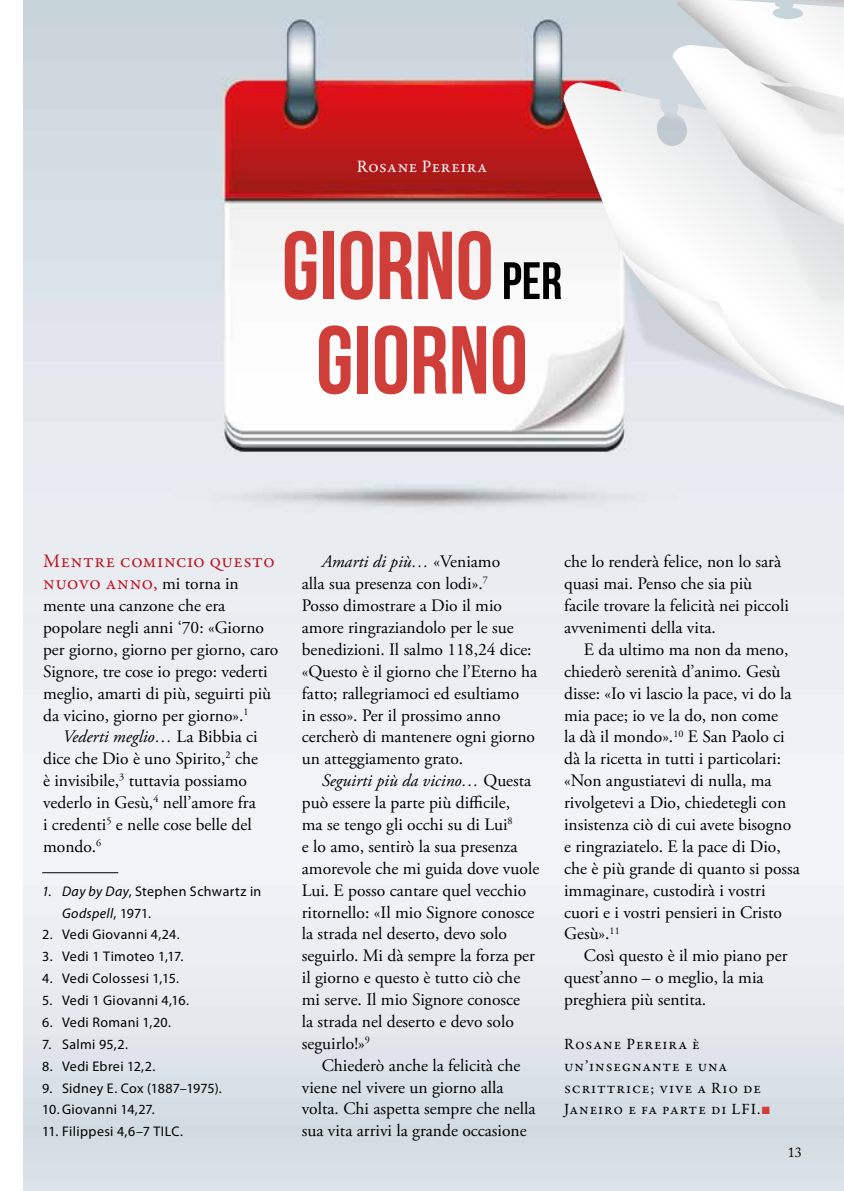
<style>
.page{position:relative;width:844px;height:1191px;background:#fff}
.page>*{position:absolute;margin:0;border:0;box-sizing:border-box;transform-origin:0 0}
.t1{font:96.25px/94.5px "Bebas Neue";color:#cf3e39;text-align:center}
.t2{font:19.25px/21.9px "Garamond Premr Pro";letter-spacing:.015em;color:#be1622}
.t3{font:17.5px/21.9px "Adobe Garamond Pro";color:#000}
.t4{font:17.5px "Garamond Premr Pro";letter-spacing:.035em;color:#fff}
.t5{font:15.75px/21.9px "Garamond Premr Pro";letter-spacing:.06em;color:#000}
.t6{font:14px/21.9px "Myriad Pro";letter-spacing:.025em;color:#000}
.t7{font:14px "Adobe Caslon Pro";color:#000}
.s1{font-size:52.5px;color:#000}
.s2{font-family:"Adobe Garamond Pro";font-size:17.5px;color:#000}
.s3{font-style:italic}
.s4{font-family:"Arial";color:#cf3e39}
</style>
<div class="page">
<img style="left:24px;top:0;width:819px;height:1191px">
<svg style="left:564px;top:406px;width:279px;height:69px;background:#e1e4e9"></svg>
<svg style="left:563px;top:83px;width:280px;height:323px"></svg>
<svg style="left:621px;top:249px;width:166px;height:140px"></svg>
<svg style="left:672px;top:224px;width:171px;height:119px"></svg>
<svg style="left:672px;top:0;width:171px;height:224px"></svg>
<hr style="left:42px;top:872px;width:76px;height:1px;background:#000">
<p class="t4" style="left:356px;top:155px;width:132px">Rosane Pereira</p>
<h1 class="t1" style="left:282px;top:217px;width:282px">GIORNO <span class="s1">PER<br></span>GIORNO</h1>
<p class="t2" style="left:43px;top:551px;width:233px">Mentre comincio questo nuovo anno, <span class="s2">mi torna in</span></p>
<p class="t3" style="left:43px;top:595px;width:237px">mente una canzone che era popolare negli anni ‘70: «Giorno per giorno, giorno per giorno, caro<br>Signore, tre cose io prego: vederti meglio, amarti di più, seguirti più da vicino, giorno per giorno».<sup>1</sup></p>
<p class="t3" style="left:43px;top:726px;width:216px;text-indent:20px"><span class="s3">Vederti meglio…</span> La Bibbia ci dice che Dio è uno Spirito,<sup>2</sup> che è invisibile,<sup>3</sup> tuttavia possiamo vederlo in Gesù,<sup>4</sup> nell’amore fra i credenti<sup>5</sup> e nelle cose belle del mondo.<sup>6</sup></p>
<p class="t6" style="left:62px;top:879px;width:201px;text-indent:-20px"><span class="s3">1. Day by Day</span>, Stephen Schwartz in<br><span class="s3">Godspell</span>, 1971.</p>
<p class="t6" style="left:42px;top:923px;width:139px">2. Vedi Giovanni 4,24.</p>
<p class="t6" style="left:42px;top:945px;width:142px">3. Vedi 1 Timoteo 1,17.</p>
<p class="t6" style="left:42px;top:967px;width:138px">4. Vedi Colossesi 1,15.</p>
<p class="t6" style="left:42px;top:989px;width:148px">5. Vedi 1 Giovanni 4,16.</p>
<p class="t6" style="left:42px;top:1011px;width:130px">6. Vedi Romani 1,20.</p>
<p class="t6" style="left:42px;top:1033px;width:87px">7. Salmi 95,2.</p>
<p class="t6" style="left:42px;top:1054px;width:115px">8. Vedi Ebrei 12,2.</p>
<p class="t6" style="left:42px;top:1076px;width:181px">9. Sidney E. Cox (1887–1975).</p>
<p class="t6" style="left:42px;top:1098px;width:114px">10. Giovanni 14,27.</p>
<p class="t6" style="left:42px;top:1120px;width:142px">11. Filippesi 4,6–7 TILC.</p>
<p class="t3" style="left:302px;top:551px;width:237px;text-indent:20px"><span class="s3">Amarti di più…</span> «Veniamo<br>alla sua presenza con lodi».<sup>7<br></sup>Posso dimostrare a Dio il mio amore ringraziandolo per le sue benedizioni. Il salmo 118,24 dice: «Questo è il giorno che l’Eterno ha fatto; rallegriamoci ed esultiamo in esso». Per il prossimo anno cercherò di mantenere ogni giorno un atteggiamento grato.</p>
<p class="t3" style="left:302px;top:770px;width:239px;text-indent:20px"><span class="s3">Seguirti più da vicino…</span> Questa può essere la parte più difficile,<br>ma se tengo gli occhi su di Lui<sup>8<br></sup>e lo amo, sentirò la sua presenza amorevole che mi guida dove vuole<br>Lui. E posso cantare quel vecchio ritornello: «Il mio Signore conosce la strada nel deserto, devo solo seguirlo. Mi dà sempre la forza per il giorno e questo è tutto ciò che mi serve. Il mio Signore conosce<br>la strada nel deserto e devo solo seguirlo!»<sup>9</sup></p>
<p class="t3" style="left:302px;top:1054px;width:235px;text-indent:20px">Chiederò anche la felicità che viene nel vivere un giorno alla volta. Chi aspetta sempre che nella sua vita arrivi la grande occasione</p>
<p class="t3" style="left:564px;top:551px;width:226px">che lo renderà felice, non lo sarà quasi mai. Penso che sia più facile trovare la felicità nei piccoli avvenimenti della vita.</p>
<p class="t3" style="left:564px;top:639px;width:237px;text-indent:20px">E da ultimo ma non da meno, chiederò serenità d’animo. Gesù disse: «Io vi lascio la pace, vi do la mia pace; io ve la do, non come<br>la dà il mondo».<sup>10</sup> E San Paolo ci dà la ricetta in tutti i particolari: «Non angustiatevi di nulla, ma rivolgetevi a Dio, chiedetegli con insistenza ciò di cui avete bisogno e ringraziatelo. E la pace di Dio, che è più grande di quanto si possa immaginare, custodirà i vostri cuori e i vostri pensieri in Cristo<br>Gesù».<sup>11</sup></p>
<p class="t3" style="left:564px;top:945px;width:225px;text-indent:20px">Così questo è il mio piano per quest’anno – o meglio, la mia preghiera più sentita.</p>
<p class="t5" style="left:564px;top:1033px;width:208px">Rosane Pereira è un’insegnante e una scrittrice; vive a Rio de<br>Janeiro e fa parte di LFI.<span class="s4">■</span></p>
<p class="t7" style="left:787px;top:1144px;width:15px">13</p>
</div>
